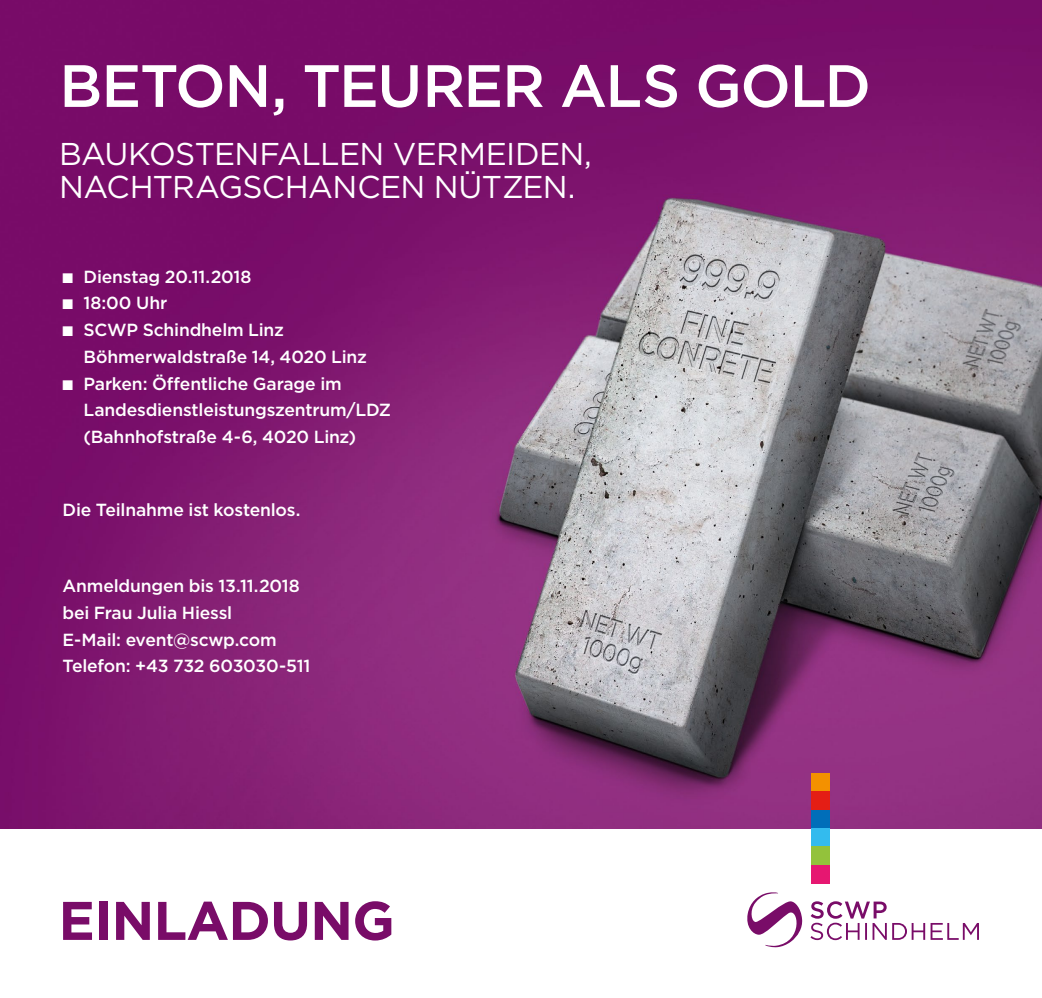
<style>
.page{position:relative;width:1042px;height:998px;background:#fff}
.page>*{position:absolute;margin:0;border:0;box-sizing:border-box;transform-origin:0 0}
.t1{font:500 59.5px "Gotham HTF";letter-spacing:-.025em;color:#fff}
.t2{font:700 54.25px "Gotham HTF";letter-spacing:-.015em;color:#790c68}
.t3{font:31.5px/33.2px "Gotham";letter-spacing:-.02em;color:#fff}
.t4{font:500 17.5px/26.8px "Gotham";letter-spacing:-.01em;color:#fff}
</style>
<div class="page">
<img style="left:0;top:0;width:1042px;height:828px">
<div style="left:811px;top:773px;width:18px;height:18px;background:#f39100"></div>
<div style="left:811px;top:791px;width:18px;height:18px;background:#e41e15"></div>
<div style="left:811px;top:809px;width:18px;height:19px;background:#006eb9"></div>
<div style="left:811px;top:828px;width:18px;height:18px;background:#3be"></div>
<div style="left:811px;top:846px;width:18px;height:18px;background:#93c23b"></div>
<div style="left:811px;top:864px;width:18px;height:19px;background:#e61771"></div>
<svg style="left:747px;top:892px;width:56px;height:55px"></svg>
<svg style="left:810px;top:901px;width:169px;height:38px"></svg>
<h1 class="t1" style="left:59px;top:52px;width:813px">BETON, TEURER ALS GOLD</h1>
<h3 class="t3" style="left:59px;top:136px;width:534px">BAUKOSTENFALLEN VERMEIDEN,<br>NACHTRAGSCHANCEN NÜTZEN.</h3>
<p class="t4" style="left:63px;top:263px;width:190px">■ Dienstag 20.11.2018</p>
<p class="t4" style="left:63px;top:289px;width:106px">■ 18:00 Uhr</p>
<p class="t4" style="left:84px;top:316px;width:285px;text-indent:-21px">■ SCWP Schindhelm Linz<br>Böhmerwaldstraße 14, 4020 Linz</p>
<p class="t4" style="left:84px;top:369px;width:309px;text-indent:-21px">■ Parken: Öffentliche Garage im<br>Landesdienstleistungszentrum/LDZ (Bahnhofstraße 4-6, 4020 Linz)</p>
<p class="t4" style="left:63px;top:496px;width:239px">Die Teilnahme ist kostenlos.</p>
<p class="t4" style="left:63px;top:572px;width:249px">Anmeldungen bis 13.11.2018 bei Frau Julia Hiessl<br>E-Mail: event@scwp.com<br>Telefon: +43 732 603030-511</p>
<h2 class="t2" style="left:59px;top:888px;width:338px">EINLADUNG</h2>
</div>
